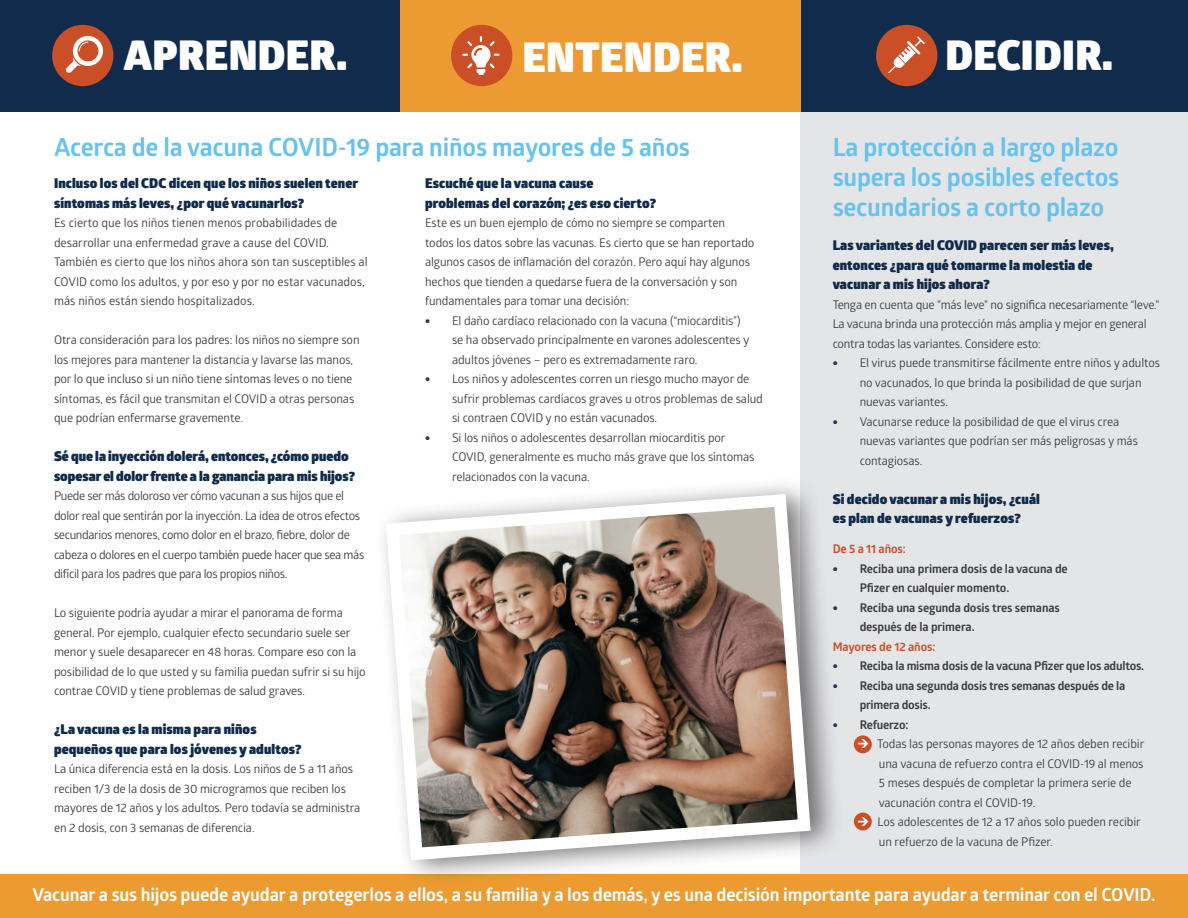
<style>
.page{position:relative;width:1188px;height:918px;background:#fff}
.page>*{position:absolute;margin:0;border:0;box-sizing:border-box;transform-origin:0 0}
.t1{font:900 41.1px "Glober";letter-spacing:.01em;color:#fff}
.t2{font:700 25.05px/30.2px "Glober";letter-spacing:-.01em;color:#67c2ee;text-align:justify}
.t3{font:700 18px "Glober";letter-spacing:-.01em;color:#fff}
.t4{font:900 13.5px/19.5px "Glober";letter-spacing:.01em;color:#102b4b}
.t5{font:12px/19.5px "Glober";letter-spacing:-.01em;color:#3e3e3f}
.t6{font:12px/19.5px "Glober";letter-spacing:-.03em;color:#3e3e3f}
.t7{font:700 12px/19.5px "Glober";letter-spacing:-.02em;color:#3e3e3f}
.t8{font:700 12px "Glober";letter-spacing:-.01em;color:#ca4f27}
.s1{font-weight:900;font-size:13.5px;color:#243956}
</style>
<div class="page">
<div style="left:801px;top:0;width:387px;height:918px;background:#e4e5e7"></div>
<div style="left:854px;top:813px;width:18px;height:18px;background:#ca4f27;border-radius:50%"></div>
<div style="left:854px;top:735px;width:18px;height:18px;background:#ca4f27;border-radius:50%"></div>
<div style="left:800px;top:0;width:388px;height:111px;background:#102b4b"></div>
<div style="left:0;top:0;width:400px;height:111px;background:#102b4b"></div>
<div style="left:876px;top:25px;width:61px;height:61px;background:#ca4f27;border-radius:50%"></div>
<svg style="left:888px;top:36px;width:37px;height:37px"></svg>
<div style="left:52px;top:25px;width:61px;height:61px;background:#ca4f27;border-radius:50%"></div>
<svg style="left:66px;top:36px;width:37px;height:37px"></svg>
<div style="left:400px;top:0;width:400px;height:111px;background:#ec9b32"></div>
<div style="left:451px;top:25px;width:61px;height:61px;background:#ca4f27;border-radius:50%"></div>
<svg style="left:462px;top:36px;width:38px;height:39px"></svg>
<div style="left:0;top:875px;width:1188px;height:43px;background:#ec9b32"></div>
<div style="left:375px;top:476px;width:469px;height:411px;background:#231f20;opacity:.61"></div>
<img style="left:379px;top:488px;width:438px;height:379px">
<p class="t1" style="left:124px;top:23px;width:225px">APRENDER.</p>
<p class="t1" style="left:523px;top:26px;width:222px">ENTENDER.</p>
<p class="t1" style="left:946px;top:23px;width:169px">DECIDIR.</p>
<p class="t2" style="left:54px;top:132px;width:638px">Acerca de la vacuna COVID-19 para niños mayores de 5 años</p>
<p class="t4" style="left:54px;top:174px;width:306px">Incluso los del CDC dicen que los niños suelen tener síntomas más leves, ¿por qué vacunarlos?</p>
<p class="t5" style="left:54px;top:213px;width:315px">Es cierto que los niños tienen menos probabilidades de desarrollar una enfermedad grave a cause del COVID.<br>También es cierto que los niños ahora son tan susceptibles al COVID como los adultos, y por eso y por no estar vacunados, más niños están siendo hospitalizados.</p>
<p class="t5" style="left:54px;top:330px;width:307px">Otra consideración para los padres: los niños no siempre son los mejores para mantener la distancia y lavarse las manos, por lo que incluso si un niño tiene síntomas leves o no tiene síntomas, es fácil que transmitan el COVID a otras personas que podrían enfermarse gravemente.</p>
<p class="t4" style="left:54px;top:447px;width:303px">Sé que la inyección dolerá, entonces, ¿cómo puedo sopesar el dolor frente a la ganancia para mis hijos?</p>
<p class="t6" style="left:54px;top:486px;width:312px">Puede ser más doloroso ver cómo vacunan a sus hijos que el dolor real que sentirán por la inyección. La idea de otros efectos secundarios menores, como dolor en el brazo, fiebre, dolor de cabeza o dolores en el cuerpo también puede hacer que sea más difícil para los padres que para los propios niños.</p>
<p class="t5" style="left:54px;top:603px;width:313px">Lo siguiente podría ayudar a mirar el panorama de forma general. Por ejemplo, cualquier efecto secundario suele ser menor y suele desaparecer en 48 horas. Compare eso con la posibilidad de lo que usted y su familia puedan sufrir si su hijo contrae COVID y tiene problemas de salud graves.</p>
<p class="t4" style="left:54px;top:720px;width:249px">¿La vacuna es la misma para niños pequeños que para los jóvenes y adultos?</p>
<p class="t5" style="left:54px;top:759px;width:308px">La única diferencia está en la dosis. Los niños de 5 a 11 años reciben 1/3 de la dosis de 30 microgramos que reciben los mayores de 12 años y los adultos. Pero todavía se administra en 2 dosis, con 3 semanas de diferencia.</p>
<p class="t4" style="left:425px;top:174px;width:233px">Escuché que la vacuna cause problemas del corazón; ¿es eso cierto?</p>
<p class="t5" style="left:425px;top:213px;width:331px">Este es un buen ejemplo de cómo no siempre se comparten todos los datos sobre las vacunas. Es cierto que se han reportado algunos casos de inflamación del corazón. Pero aquí hay algunos hechos que tienden a quedarse fuera de la conversación y son fundamentales para tomar una decisión:</p>
<p class="t5" style="left:452px;top:310px;width:299px;text-indent:-27px"><span class="s1">•</span> El daño cardíaco relacionado con la vacuna (“miocarditis”) se ha observado principalmente en varones adolescentes y adultos jóvenes – pero es extremadamente raro.</p>
<p class="t5" style="left:452px;top:369px;width:312px;text-indent:-27px"><span class="s1">•</span> Los niños y adolescentes corren un riesgo mucho mayor de sufrir problemas cardíacos graves u otros problemas de salud si contraen COVID y no están vacunados.</p>
<p class="t5" style="left:452px;top:427px;width:304px;text-indent:-27px"><span class="s1">•</span> Si los niños o adolescentes desarrollan miocarditis por<br>COVID, generalmente es mucho más grave que los síntomas relacionados con la vacuna.</p>
<p class="t2" style="left:833px;top:132px;width:288px">La protección a largo plazo supera los posibles efectos secundarios a corto plazo</p>
<p class="t4" style="left:833px;top:236px;width:283px">Las variantes del COVID parecen ser más leves, entonces ¿para qué tomarme la molestia de vacunar a mis hijos ahora?</p>
<p class="t5" style="left:833px;top:294px;width:328px">Tenga en cuenta que "más leve" no significa necesariamente “leve."<br>La vacuna brinda una protección más amplia y mejor en general contra todas las variantes. Considere esto:</p>
<p class="t5" style="left:860px;top:353px;width:302px;text-indent:-27px"><span class="s1">•</span> El virus puede transmitirse fácilmente entre niños y adultos no vacunados, lo que brinda la posibilidad de que surjan nuevas variantes.</p>
<p class="t5" style="left:860px;top:411px;width:280px;text-indent:-27px"><span class="s1">•</span> Vacunarse reduce la posibilidad de que el virus crea nuevas variantes que podrían ser más peligrosas y más contagiosas.</p>
<p class="t4" style="left:833px;top:489px;width:209px">Si decido vacunar a mis hijos, ¿cuál es plan de vacunas y refuerzos?</p>
<p class="t8" style="left:833px;top:541px;width:75px">De 5 a 11 años:</p>
<p class="t7" style="left:860px;top:559px;width:210px;text-indent:-27px"><span class="s1">•</span> Reciba una primera dosis de la vacuna de<br>Pfizer en cualquier momento.</p>
<p class="t7" style="left:860px;top:598px;width:202px;text-indent:-27px"><span class="s1">•</span> Reciba una segunda dosis tres semanas después de la primera.</p>
<p class="t8" style="left:833px;top:638px;width:104px">Mayores de 12 años:</p>
<p class="t7" style="left:833px;top:656px;width:313px"><span class="s1">•</span> Reciba la misma dosis de la vacuna Pfizer que los adultos.</p>
<p class="t7" style="left:860px;top:676px;width:267px;text-indent:-27px"><span class="s1">•</span> Reciba una segunda dosis tres semanas después de la primera dosis.</p>
<p class="t7" style="left:833px;top:715px;width:77px"><span class="s1">•</span> Refuerzo:</p>
<p class="t5" style="left:877px;top:734px;width:269px">Todas las personas mayores de 12 años deben recibir una vacuna de refuerzo contra el COVID-19 al menos 5 meses después de completar la primera serie de vacunación contra el COVID-19.</p>
<p class="t5" style="left:878px;top:812px;width:265px">Los adolescentes de 12 a 17 años solo pueden recibir un refuerzo de la vacuna de Pfizer.</p>
<p class="t3" style="left:33px;top:882px;width:1124px">Vacunar a sus hijos puede ayudar a protegerlos a ellos, a su familia y a los demás, y es una decisión importante para ayudar a terminar con el COVID.</p>
</div>
